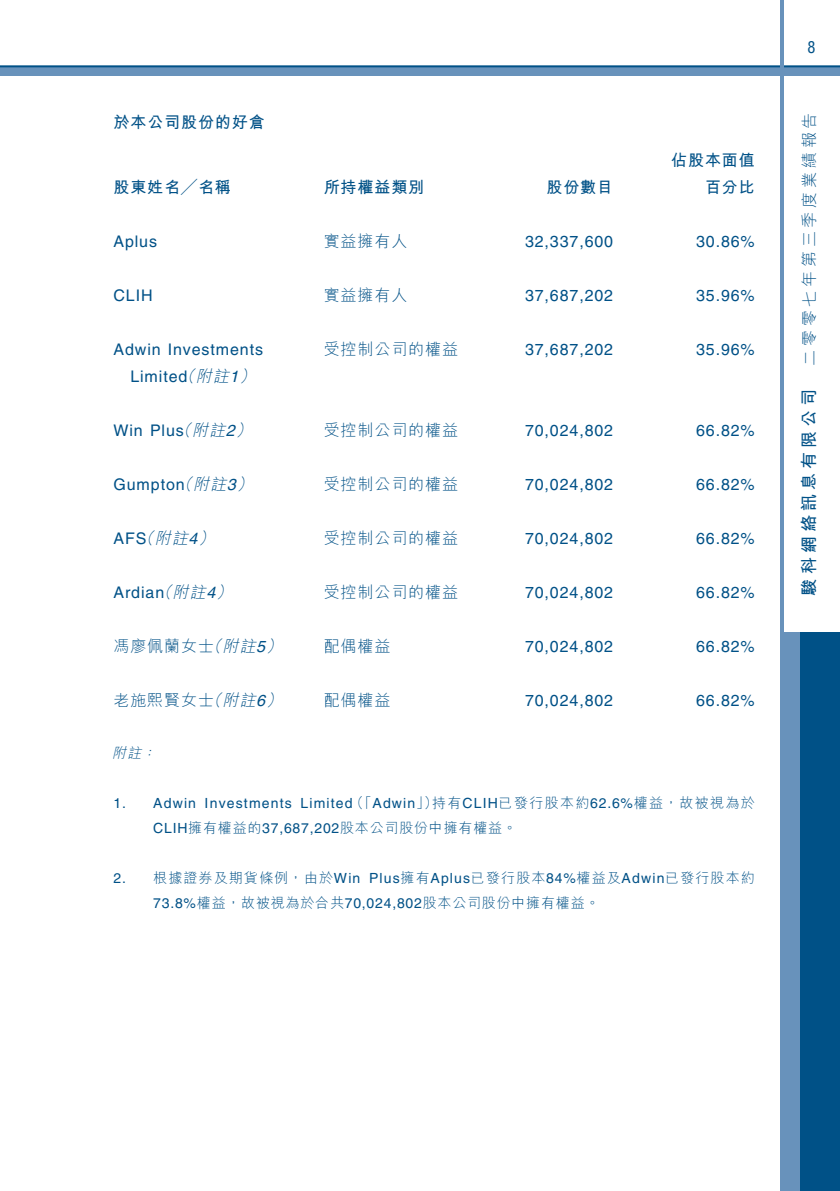
<style>
.page{position:relative;width:840px;height:1191px;background:#fff}
.page>*{position:absolute;margin:0;border:0;box-sizing:border-box;transform-origin:0 0}
.t1{font:700 17px "M Hei HK";letter-spacing:.235em;color:#005187}
.t2{font:16px "Helvetica LT Std";letter-spacing:.055em;color:#005187}
.t3{font:300 16px "M Hei HK";letter-spacing:.055em;color:#005187}
.t4{font:700 16px/27px "M Hei HK";letter-spacing:.055em;color:#005187;text-align:right}
.t5{font:italic 300 16px "M Hei HK";color:#005187}
.t6{font:300 16px "M Hei HK";letter-spacing:.235em;color:#005187}
.t7{font:italic 16px "Helvetica LT Std";color:#005187}
.t8{font:14px "Helvetica LT Std";letter-spacing:.085em;color:#005187}
.t9{font:300 14px "M Hei HK";letter-spacing:.055em;color:#005187}
.t10{font:300 14px "M Hei HK";letter-spacing:.095em;color:#005187}
.t11{font:300 14px "M Hei HK";letter-spacing:.08em;color:#005187}
.t12{font:italic 300 14px "M Hei HK";color:#005187}
.s1{font-family:"M Hei HK";font-weight:300;font-style:italic}
.s2{font-family:"M Hei HK";font-weight:300}
.s3{font-family:"Helvetica LT Std";font-weight:400}
</style>
<div class="page">
<div style="left:0;top:66px;width:839px;height:10px;background:#6892bb"></div>
<hr style="left:0;top:65px;width:839px;height:2px;background:#005187">
<hr style="left:779px;top:0;width:3px;height:1191px;background:#6892bb">
<div style="left:780px;top:632px;width:28px;height:559px;background:#6892bb"></div>
<div style="left:799px;top:632px;width:40px;height:559px;background:#005187"></div>
<p class="t4" style="left:113px;top:107px;width:153px">於本公司股份的好倉</p>
<p class="t4" style="left:113px;top:172px;width:119px">股東姓名╱名稱</p>
<p class="t2" style="left:113px;top:232px;width:45px">Aplus</p>
<p class="t2" style="left:113px;top:286px;width:41px">CLIH</p>
<p class="t2" style="left:113px;top:340px;width:151px">Adwin Investments</p>
<p class="t5" style="left:196px;top:365px;width:66px">附註 (</p>
<p class="t5" style="left:179px;top:365px;width:22px">（</p>
<p class="t2" style="left:130px;top:367px;width:58px">Limited</p>
<p class="t7" style="left:229px;top:367px;width:15px">1</p>
<p class="t4" style="left:323px;top:172px;width:102px">所持權益類別</p>
<p class="t3" style="left:323px;top:230px;width:85px">實益擁有人</p>
<p class="t3" style="left:323px;top:284px;width:85px">實益擁有人</p>
<p class="t3" style="left:323px;top:338px;width:136px">受控制公司的權益</p>
<p class="t4" style="left:546px;top:172px;width:68px">股份數目</p>
<p class="t4" style="left:670px;top:145px;width:85px">佔股本面值百分比</p>
<p class="t2" style="left:524px;top:232px;width:90px">32,337,600</p>
<p class="t2" style="left:695px;top:232px;width:60px">30.86%</p>
<p class="t2" style="left:524px;top:286px;width:90px">37,687,202</p>
<p class="t2" style="left:695px;top:286px;width:60px">35.96%</p>
<p class="t2" style="left:524px;top:340px;width:90px">37,687,202</p>
<p class="t2" style="left:695px;top:340px;width:60px">35.96%</p>
<p class="t2" style="left:113px;top:421px;width:84px">Win Plus<span class="s1">（</span></p>
<p class="t5" style="left:192px;top:419px;width:66px">附註）</p>
<p class="t7" style="left:226px;top:421px;width:15px">2</p>
<p class="t3" style="left:323px;top:419px;width:136px">受控制公司的權益</p>
<p class="t2" style="left:524px;top:421px;width:90px">70,024,802</p>
<p class="t2" style="left:695px;top:421px;width:60px">66.82%</p>
<p class="t5" style="left:176px;top:473px;width:22px">（</p>
<p class="t5" style="left:193px;top:473px;width:66px">附註）</p>
<p class="t2" style="left:113px;top:475px;width:73px">Gumpton</p>
<p class="t7" style="left:227px;top:475px;width:15px">3</p>
<p class="t3" style="left:323px;top:473px;width:136px">受控制公司的權益</p>
<p class="t2" style="left:524px;top:475px;width:90px">70,024,802</p>
<p class="t2" style="left:695px;top:475px;width:60px">66.82%</p>
<p class="t5" style="left:138px;top:527px;width:22px">（</p>
<p class="t5" style="left:155px;top:527px;width:66px">附註）</p>
<p class="t2" style="left:113px;top:529px;width:34px">AFS</p>
<p class="t7" style="left:188px;top:529px;width:15px">4</p>
<p class="t3" style="left:323px;top:527px;width:136px">受控制公司的權益</p>
<p class="t2" style="left:524px;top:529px;width:90px">70,024,802</p>
<p class="t2" style="left:695px;top:529px;width:60px">66.82%</p>
<p class="t5" style="left:156px;top:581px;width:22px">（</p>
<p class="t5" style="left:172px;top:581px;width:66px">附註）</p>
<p class="t2" style="left:113px;top:583px;width:52px">Ardian</p>
<p class="t7" style="left:206px;top:583px;width:15px">4</p>
<p class="t3" style="left:323px;top:581px;width:136px">受控制公司的權益</p>
<p class="t2" style="left:524px;top:583px;width:90px">70,024,802</p>
<p class="t2" style="left:695px;top:583px;width:60px">66.82%</p>
<p class="t5" style="left:205px;top:635px;width:22px">（</p>
<p class="t5" style="left:222px;top:635px;width:66px">附註）</p>
<p class="t3" style="left:113px;top:635px;width:102px">馮廖佩蘭女士</p>
<p class="t7" style="left:256px;top:637px;width:15px">5</p>
<p class="t3" style="left:323px;top:635px;width:68px">配偶權益</p>
<p class="t2" style="left:524px;top:637px;width:90px">70,024,802</p>
<p class="t2" style="left:695px;top:637px;width:60px">66.82%</p>
<p class="t5" style="left:205px;top:689px;width:22px">（</p>
<p class="t5" style="left:222px;top:689px;width:66px">附註）</p>
<p class="t3" style="left:113px;top:689px;width:102px">老施熙賢女士</p>
<p class="t7" style="left:256px;top:691px;width:15px">6</p>
<p class="t3" style="left:323px;top:689px;width:68px">配偶權益</p>
<p class="t2" style="left:524px;top:691px;width:90px">70,024,802</p>
<p class="t2" style="left:695px;top:691px;width:60px">66.82%</p>
<p class="t12" style="left:112px;top:743px;width:35px">附註</p>
<p class="t12" style="left:142px;top:743px;width:20px">：</p>
<p class="t8" style="left:113px;top:795px;width:14px">1.</p>
<p class="t8" style="left:153px;top:795px;width:44px">Adwin</p>
<p class="t8" style="left:204px;top:795px;width:89px">Investments</p>
<p class="t8" style="left:350px;top:795px;width:89px"><span class="s2">（「</span>Adwin<span class="s2">」）</span></p>
<p class="t10" style="left:432px;top:793px;width:324px">持有<span class="s3">CLIH</span>已發行股本約<span class="s3">62.6%</span>權益，故被視為於</p>
<p class="t8" style="left:300px;top:795px;width:54px">Limited</p>
<p class="t8" style="left:113px;top:870px;width:14px">2.</p>
<p class="t9" style="left:153px;top:818px;width:365px"><span class="s3">CLIH</span>擁有權益的<span class="s3">37,687,202</span>股本公司股份中擁有權益。</p>
<p class="t8" style="left:369px;top:870px;width:387px">Plus<span class="s2">擁有</span>Aplus<span class="s2">已發行股本</span>84%<span class="s2">權益及</span>Adwin<span class="s2">已發行股本約</span></p>
<p class="t11" style="left:153px;top:868px;width:208px">根據證券及期貨條例，由於<span class="s3">Win</span></p>
<p class="t9" style="left:153px;top:893px;width:447px"><span class="s3">73.8%</span>權益，故被視為於合共<span class="s3">70,024,802</span>股本公司股份中擁有權益。</p>
<p class="t6" style="left:797px;top:366px;width:255px;rotate:-90deg">二零零七年第三季度業績報告</p>
<p class="t1" style="left:796px;top:595px;width:208px;rotate:-90deg">駿科網絡訊息有限公司</p>
</div>
